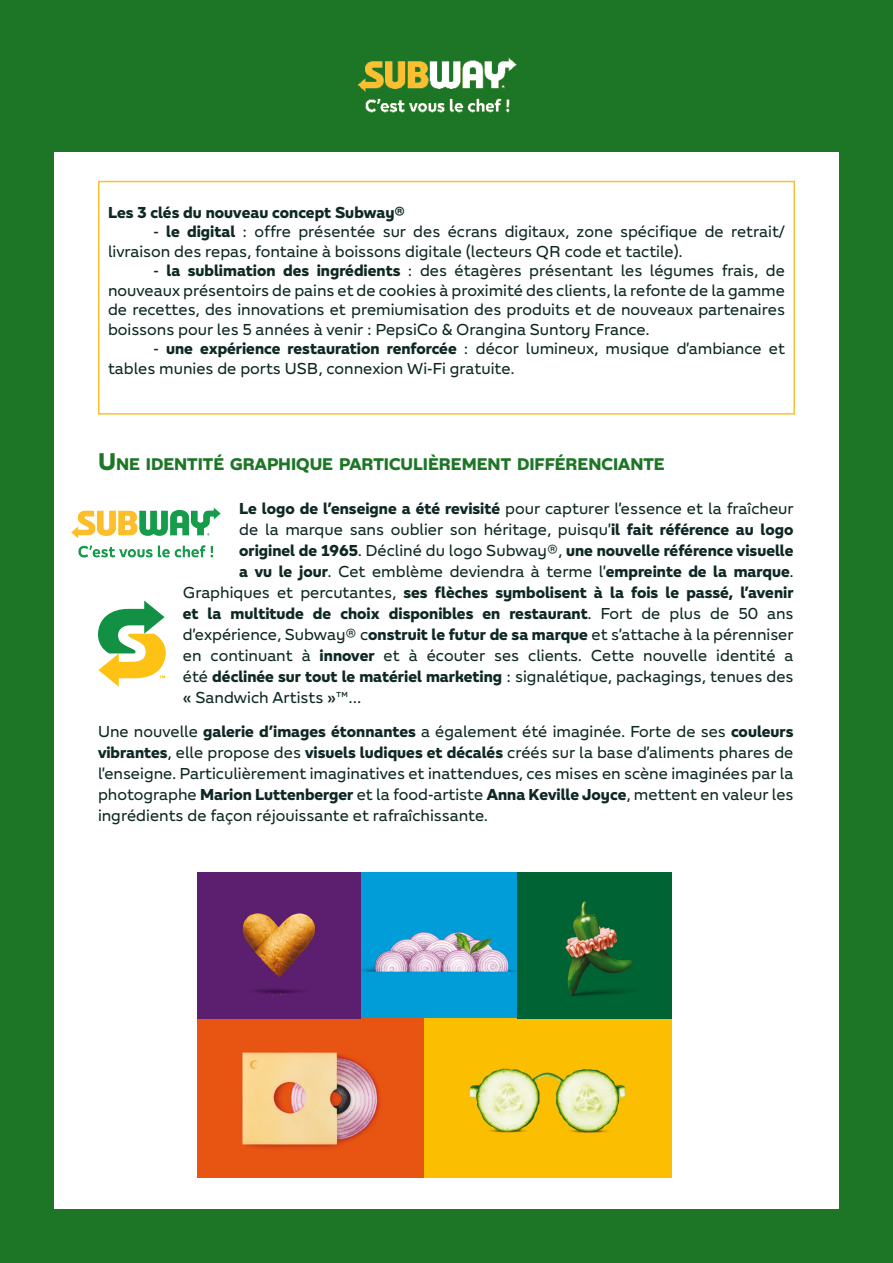
<style>
.page{position:relative;width:893px;height:1263px;background:#1d7626}
.page>*{position:absolute;margin:0;border:0;box-sizing:border-box;transform-origin:0 0}
.t1{font:16.8px "Subway Footlong Ofc";color:#1d7626}
.t2{font:15.75px/19.5px "Subway Six Inch Ofc";color:#0e2824;text-align:justify}
.t3{font:15.75px "Subway Footlong Ofc";color:#0e2824}
.s1{font-family:"Subway Footlong Ofc"}
.s2{font-size:24px}
.s3{font-family:"Subway Six Inch Ofc"}
</style>
<div class="page">
<div style="left:54px;top:152px;width:785px;height:1057px;background:#fff"></div>
<img style="left:357px;top:57px;width:160px;height:56px">
<img style="left:360px;top:872px;width:158px;height:147px">
<img style="left:197px;top:1019px;width:475px;height:159px">
<img style="left:197px;top:872px;width:163px;height:147px">
<img style="left:518px;top:872px;width:154px;height:147px">
<div style="left:98px;top:181px;width:697px;height:234px;border:2px solid #fcbf30"></div>
<svg style="left:98px;top:600px;width:68px;height:87px"></svg>
<img style="left:71px;top:507px;width:150px;height:51px">
<p class="t3" style="left:108px;top:202px;width:298px">Les 3 clés du nouveau concept Subway®</p>
<p class="t2" style="left:108px;top:222px;width:678px;text-indent:46px">- <span class="s1">le digital</span> : offre présentée sur des écrans digitaux, zone spécifique de retrait/ livraison des repas, fontaine à boissons digitale (lecteurs QR code et tactile).</p>
<p class="t2" style="left:108px;top:261px;width:678px;text-indent:46px">- <span class="s1">la sublimation des ingrédients</span> : des étagères présentant les légumes frais, de nouveaux présentoirs de pains et de cookies à proximité des clients, la refonte de la gamme de recettes, des innovations et premiumisation des produits et de nouveaux partenaires boissons pour les 5 années à venir : PepsiCo &amp; Orangina Suntory France.</p>
<p class="t2" style="left:108px;top:339px;width:678px;text-indent:46px">- <span class="s1">une expérience restauration renforcée</span> : décor lumineux, musique d’ambiance et tables munies de ports USB, connexion Wi-Fi gratuite.</p>
<p class="t1" style="left:98px;top:453px;width:568px"><span class="s2">U</span> NE IDENTITÉ GRAPHIQUE PARTICULIÈREMENT DIFFÉRENCIANTE</p>
<p class="t2" style="left:239px;top:498px;width:556px"><span class="s1">Le logo de l’enseigne a été revisité</span> pour capturer l’essence et la fraîcheur</p>
<p class="t2" style="left:239px;top:519px;width:556px">de la marque sans oublier son héritage, puisqu’<span class="s1">il fait référence au logo</span></p>
<p class="t3" style="left:239px;top:540px;width:556px">originel de 1965<span class="s3">. Décliné du logo Subway®,</span> une nouvelle référence visuelle</p>
<p class="t2" style="left:239px;top:561px;width:556px"><span class="s1">a vu le jour</span>. Cet emblème deviendra à terme l’<span class="s1">empreinte de la marque</span>.</p>
<p class="t3" style="left:183px;top:582px;width:612px"><span class="s3">Graphiques et percutantes,</span> ses flèches symbolisent à la fois le passé, l’avenir</p>
<p class="t3" style="left:183px;top:603px;width:612px">et la multitude de choix disponibles en restaurant<span class="s3">. Fort de plus de 50 ans</span></p>
<p class="t2" style="left:183px;top:624px;width:612px">d’expérience, Subway® c<span class="s1">onstruit le futur de sa marque</span> et s’attache à la pérenniser</p>
<p class="t2" style="left:183px;top:645px;width:612px">en continuant à <span class="s1">innover</span> et à écouter ses clients. Cette nouvelle identité a</p>
<p class="t2" style="left:183px;top:666px;width:612px">été <span class="s1">déclinée sur tout le matériel marketing</span> : signalétique, packagings, tenues des</p>
<p class="t2" style="left:183px;top:687px;width:180px">« Sandwich Artists »™…</p>
<p class="t2" style="left:98px;top:720px;width:697px;line-height:21px">Une nouvelle <span class="s1">galerie d’images étonnantes</span> a également été imaginée. Forte de ses <span class="s1">couleurs vibrantes</span>, elle propose des <span class="s1">visuels ludiques et décalés</span> créés sur la base d’aliments phares de l’enseigne. Particulièrement imaginatives et inattendues, ces mises en scène imaginées par la photographe <span class="s1">Marion Luttenberger</span> et la food-artiste <span class="s1">Anna Keville Joyce</span>, mettent en valeur les ingrédients de façon réjouissante et rafraîchissante.</p>
</div>
